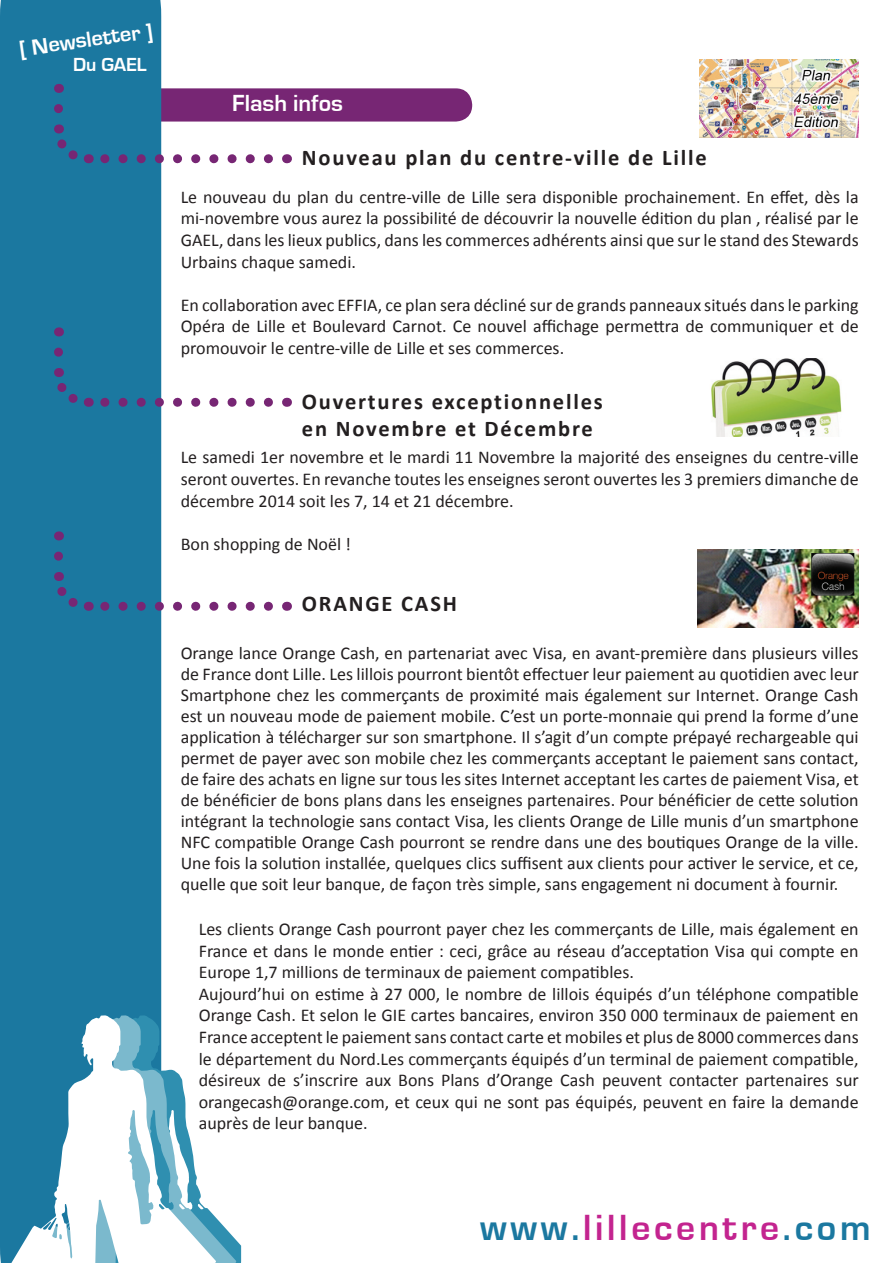
<style>
.page{position:relative;width:893px;height:1263px;background:#fff}
.page>*{position:absolute;margin:0;border:0;box-sizing:border-box;transform-origin:0 0}
.t1{font:700 37.5px "Eurostile";letter-spacing:.1em;color:#c3248f}
.t2{font:700 24px "Eurostile";color:#fff}
.t3{font:700 22.5px/27px "Calibri";letter-spacing:.08em;color:#231f20}
.t4{font:700 22.5px "Eurostile";color:#fff}
.t5{font:700 19.5px "Eurostile";color:#fff}
.t6{font:18px/21.6px "Calibri";color:#231f20;text-align:justify}
.s1{color:#1b78a0}
</style>
<div class="page">
<div style="left:105px;top:88px;width:367px;height:34px;background:#772674;border-radius:17px"></div>
<div style="left:0;top:0;width:161px;height:1263px;background:#1b78a0"></div>
<svg style="left:217px;top:1219px;width:20px;height:44px"></svg>
<svg style="left:11px;top:1014px;width:206px;height:249px"></svg>
<svg style="left:97px;top:154px;width:171px;height:9px"></svg>
<svg style="left:54px;top:99px;width:9px;height:10px"></svg>
<svg style="left:49px;top:124px;width:40px;height:43px;background:#276c99"></svg>
<svg style="left:97px;top:398px;width:171px;height:9px"></svg>
<svg style="left:54px;top:342px;width:9px;height:10px"></svg>
<svg style="left:49px;top:368px;width:40px;height:42px;background:#276c99"></svg>
<svg style="left:97px;top:602px;width:171px;height:9px"></svg>
<svg style="left:54px;top:546px;width:9px;height:10px"></svg>
<svg style="left:49px;top:572px;width:40px;height:42px;background:#276c99"></svg>
<img style="left:699px;top:60px;width:160px;height:77px">
<img style="left:711px;top:358px;width:131px;height:79px">
<img style="left:697px;top:550px;width:162px;height:77px">
<p class="t4" style="left:18px;top:37px;width:136px;rotate:-8deg">[ Newsletter ]</p>
<p class="t5" style="left:73px;top:54px;width:75px">Du GAEL</p>
<h2 class="t2" style="left:232px;top:90px;width:112px">Flash infos</h2>
<p class="t3" style="left:302px;top:144px;width:406px">Nouveau plan du centre-ville de Lille</p>
<p class="t6" style="left:181px;top:186px;width:679px">Le nouveau du plan du centre-ville de Lille sera disponible prochainement. En effet, dès la mi-novembre vous aurez la possibilité de découvrir la nouvelle édition du plan , réalisé par le GAEL, dans les lieux publics, dans les commerces adhérents ainsi que sur le stand des Stewards Urbains chaque samedi.</p>
<p class="t6" style="left:181px;top:294px;width:679px">En collaboration avec EFFIA, ce plan sera décliné sur de grands panneaux situés dans le parking Opéra de Lille et Boulevard Carnot. Ce nouvel affichage permettra de communiquer et de promouvoir le centre-ville de Lille et ses commerces.</p>
<p class="t3" style="left:302px;top:388px;width:302px">Ouvertures exceptionnelles en Novembre et Décembre</p>
<p class="t6" style="left:181px;top:447px;width:679px">Le samedi 1er novembre et le mardi 11 Novembre la majorité des enseignes du centre-ville seront ouvertes. En revanche toutes les enseignes seront ouvertes les 3 premiers dimanche de décembre 2014 soit les 7, 14 et 21 décembre.</p>
<p class="t6" style="left:181px;top:533px;width:172px">Bon shopping de Noël !</p>
<p class="t3" style="left:302px;top:590px;width:157px">ORANGE CASH</p>
<p class="t6" style="left:181px;top:642px;width:680px;line-height:21px">Orange lance Orange Cash, en partenariat avec Visa, en avant-première dans plusieurs villes de France dont Lille. Les lillois pourront bientôt effectuer leur paiement au quotidien avec leur Smartphone chez les commerçants de proximité mais également sur Internet. Orange Cash est un nouveau mode de paiement mobile. C’est un porte-monnaie qui prend la forme d’une application à télécharger sur son smartphone. Il s’agit d’un compte prépayé rechargeable qui permet de payer avec son mobile chez les commerçants acceptant le paiement sans contact, de faire des achats en ligne sur tous les sites Internet acceptant les cartes de paiement Visa, et de bénéficier de bons plans dans les enseignes partenaires. Pour bénéficier de cette solution intégrant la technologie sans contact Visa, les clients Orange de Lille munis d’un smartphone NFC compatible Orange Cash pourront se rendre dans une des boutiques Orange de la ville.<br>Une fois la solution installée, quelques clics suffisent aux clients pour activer le service, et ce, quelle que soit leur banque, de façon très simple, sans engagement ni document à fournir.</p>
<p class="t6" style="left:199px;top:918px;width:661px;text-align:left">Les clients Orange Cash pourront payer chez les commerçants de Lille, mais également en France et dans le monde entier : ceci, grâce au réseau d’acceptation Visa qui compte en Europe 1,7 millions de terminaux de paiement compatibles.<br>Aujourd’hui on estime à 27 000, le nombre de lillois équipés d’un téléphone compatible Orange Cash. Et selon le GIE cartes bancaires, environ 350 000 terminaux de paiement en France acceptent le paiement sans contact carte et mobiles et plus de 8000 commerces dans le département du Nord.Les commerçants équipés d’un terminal de paiement compatible, désireux de s’inscrire aux Bons Plans d’Orange Cash peuvent contacter partenaires sur orangecash@orange.com, et ceux qui ne sont pas équipés, peuvent en faire la demande auprès de leur banque.</p>
<h1 class="t1" style="left:480px;top:1208px;width:392px"><span class="s1">www.</span>lillecentre<span class="s1">.com</span></h1>
</div>
